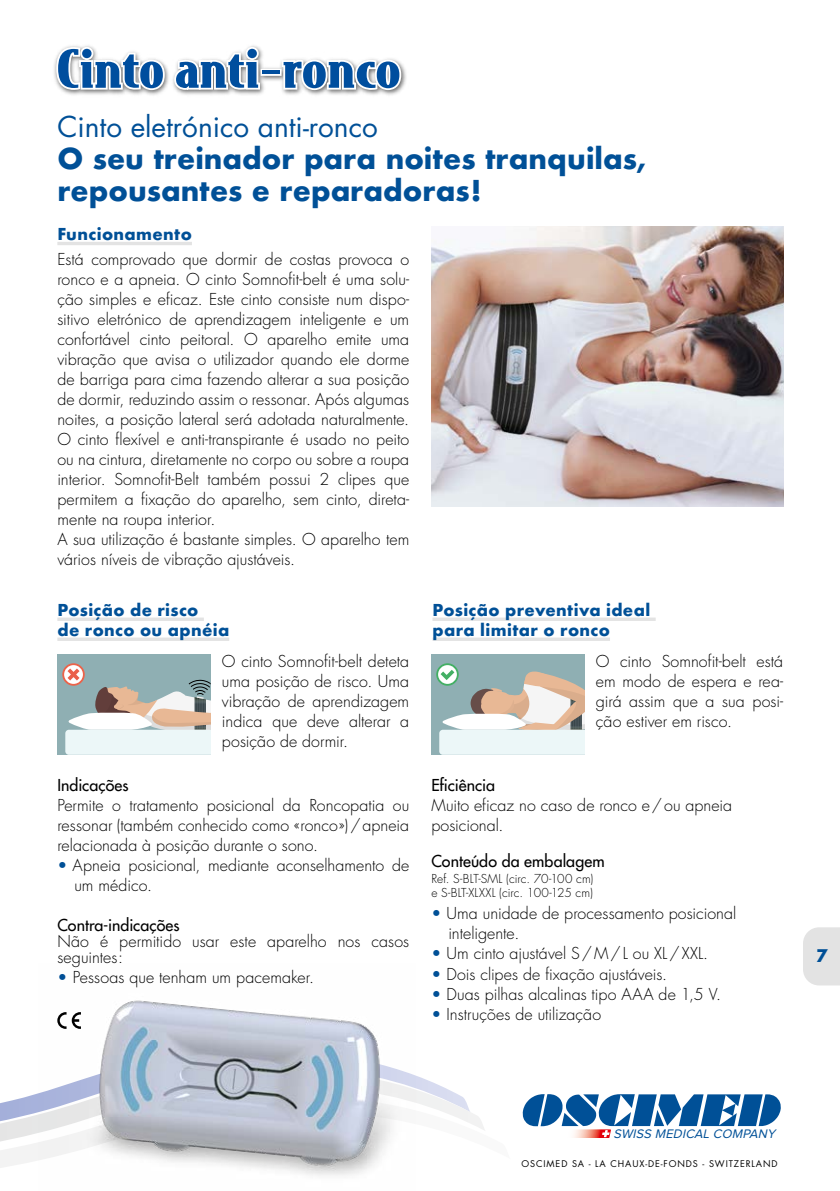
<style>
.page{position:relative;width:840px;height:1191px;background:#fff}
.page>*{position:absolute;margin:0;border:0;box-sizing:border-box;transform-origin:0 0}
.t1{font:900 50px "Bodega Serif";letter-spacing:.01em;color:#004e9e;scale:1.25 1}
.t2{font:700 28px/32px "Futura";color:#005097}
.t3{font:28px "Futura LT";color:#005097}
.t4{font:700 17px "Futura";color:#005097}
.t5{font:300 16px/20px "Futura LT";color:#000}
.t6{font:700 16px/20px "Futura";letter-spacing:.025em;color:#005097}
.t7{font:16px "Futura LT";letter-spacing:.005em;color:#000}
.t8{font:italic 12.8px "Proxima Nova";color:#005097}
.t9{font:300 12px "Futura LT";color:#000}
.t10{font:9px "Futura LT";letter-spacing:.1em;color:#000}
.s1{color:#005097}
</style>
<div class="page">
<svg style="left:415px;top:1075px;width:44px;height:20px"></svg>
<svg style="left:415px;top:1095px;width:69px;height:35px"></svg>
<img style="left:431px;top:227px;width:351px;height:279px">
<div style="left:57px;top:654px;width:153px;height:101px;background:#8fafb3"></div>
<svg style="left:62px;top:663px;width:148px;height:92px"></svg>
<div style="left:431px;top:654px;width:153px;height:101px;background:#8fafb3"></div>
<svg style="left:436px;top:663px;width:148px;height:92px"></svg>
<svg style="left:522px;top:1094px;width:258px;height:44px"></svg>
<hr style="left:57px;top:242px;width:135px;height:3px;background:#e3e3e3">
<svg style="left:57px;top:617px;width:147px;height:4px"></svg>
<svg style="left:57px;top:637px;width:172px;height:4px"></svg>
<svg style="left:432px;top:617px;width:223px;height:4px"></svg>
<svg style="left:432px;top:637px;width:177px;height:4px"></svg>
<div style="left:803px;top:927px;width:36px;height:58px;background:#e3e3e3"></div>
<img style="left:64px;top:52px;width:342px;height:43px">
<svg style="left:54px;top:45px;width:112px;height:47px"></svg>
<svg style="left:172px;top:45px;width:90px;height:47px"></svg>
<div style="left:260px;top:69px;width:21px;height:7px;border:4px solid #fff"></div>
<svg style="left:280px;top:58px;width:123px;height:34px"></svg>
<img style="left:0;top:1000px;width:415px;height:176px">
<h1 class="t1" style="left:56px;top:35px;width:277px">Cinto anti-ronco</h1>
<p class="t3" style="left:57px;top:108px;width:322px">Cinto eletrónico anti-ronco</p>
<p class="t2" style="left:57px;top:142px;width:590px">O seu treinador para noites tranquilas, repousantes e reparadoras!</p>
<p class="t6" style="left:57px;top:224px;width:136px">Funcionamento</p>
<p class="t5" style="left:57px;top:249px;width:353px;text-align:justify">Está comprovado que dormir de costas provoca o ronco e a apneia. O cinto Somnofit-belt é uma solu&shy;ção simples e eficaz. Este cinto consiste num dispo&shy;sitivo eletrónico de aprendizagem inteligente e um confortável cinto peitoral. O aparelho emite uma vibração que avisa o utilizador quando ele dorme de barriga para cima fazendo alterar a sua posição de dormir, reduzindo assim o ressonar. Após algumas noites, a posição lateral será adotada naturalmente.<br>O cinto flexível e anti-transpirante é usado no peito ou na cintura, diretamente no corpo ou sobre a roupa interior. Somnofit-Belt também possui 2 clipes que permitem a fixação do aparelho, sem cinto, direta&shy;mente na roupa interior.</p>
<p class="t5" style="left:57px;top:529px;width:353px">A sua utilização é bastante simples. O aparelho tem vários níveis de vibração ajustáveis.</p>
<p class="t6" style="left:57px;top:600px;width:173px">Posição de risco<br>de ronco ou apnéia</p>
<p class="t5" style="left:222px;top:652px;width:189px;text-align:justify">O cinto Somnofit-belt deteta uma posição de risco. Uma vibração de aprendizagem indica que deve alterar a posição de dormir.</p>
<p class="t7" style="left:57px;top:774px;width:73px">Indicações</p>
<p class="t5" style="left:57px;top:795px;width:353px;text-align:justify">Permite o tratamento posicional da Roncopatia ou ressonar (também conhecido como «ronco»)/apneia relacionada à posição durante o sono.</p>
<p class="t5" style="left:74px;top:855px;width:336px;text-indent:-17px"><span class="s1">•</span> Apneia posicional, mediante aconselhamento de um médico.</p>
<p class="t7" style="left:57px;top:914px;width:124px">Contra-indicações</p>
<p class="t5" style="left:57px;top:933px;width:353px;line-height:16px">Não é permitido usar este aparelho nos casos seguintes:</p>
<p class="t5" style="left:57px;top:967px;width:258px"><span class="s1">•</span> Pessoas que tenham um pacemaker.</p>
<p class="t6" style="left:432px;top:600px;width:219px">Posição preventiva ideal para limitar o ronco</p>
<p class="t5" style="left:595px;top:652px;width:189px;text-align:justify">O cinto Somnofit-belt está em modo de espera e rea&shy;girá assim que a sua posi&shy;ção estiver em risco.</p>
<p class="t7" style="left:431px;top:774px;width:65px">Eficiência</p>
<p class="t5" style="left:431px;top:795px;width:302px">Muito eficaz no caso de ronco e/ou apneia posicional.</p>
<p class="t7" style="left:431px;top:850px;width:175px">Conteúdo da embalagem</p>
<p class="t9" style="left:431px;top:871px;width:163px">Ref. S-BLT-SML (circ. 70-100 cm)</p>
<p class="t9" style="left:431px;top:885px;width:163px">e S-BLT-XLXXL (circ. 100-125 cm)</p>
<p class="t5" style="left:448px;top:904px;width:289px;text-indent:-17px"><span class="s1">•</span> Uma unidade de processamento posicional inteligente.</p>
<p class="t5" style="left:431px;top:944px;width:278px"><span class="s1">•</span> Um cinto ajustável S/M/L ou XL/XXL.</p>
<p class="t5" style="left:431px;top:964px;width:237px"><span class="s1">•</span> Dois clipes de fixação ajustáveis.</p>
<p class="t5" style="left:431px;top:984px;width:291px"><span class="s1">•</span> Duas pilhas alcalinas tipo AAA de 1,5 V.</p>
<p class="t5" style="left:431px;top:1004px;width:171px"><span class="s1">•</span> Instruções de utilização</p>
<p class="t4" style="left:815px;top:943px;width:13px">7</p>
<p class="t8" style="left:613px;top:1127px;width:166px">SWISS MEDICAL COMPANY</p>
<p class="t10" style="left:521px;top:1158px;width:257px">OSCIMED SA - LA CHAUX-DE-FONDS - SWITZERLAND</p>
</div>
